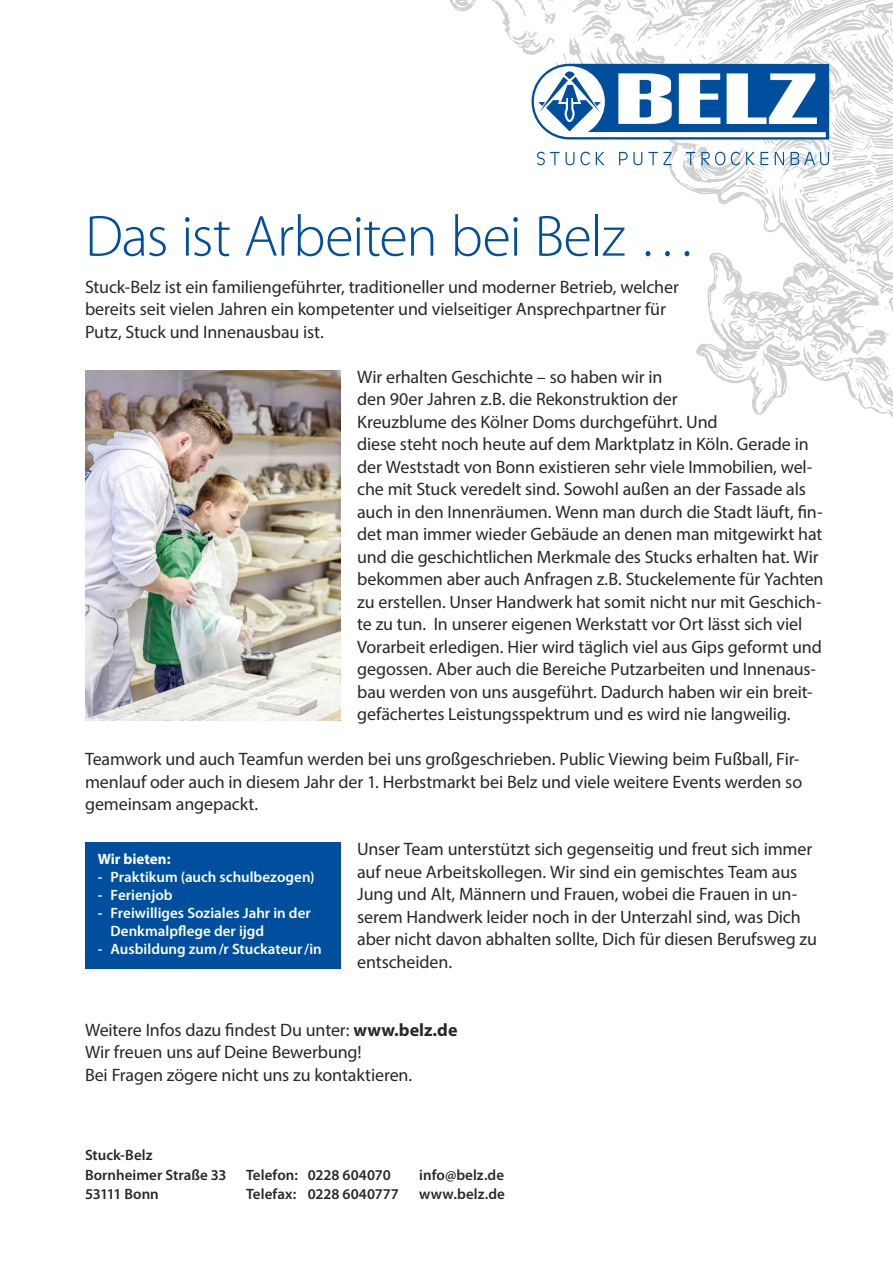
<style>
.page{position:relative;width:893px;height:1263px;background:#fff}
.page>*{position:absolute;margin:0;border:0;box-sizing:border-box;transform-origin:0 0}
.t1{font:300 58.5px "Myriad Pro";letter-spacing:-.02em;color:#004f9f}
.t2{font:18px/22.5px "Myriad Pro";letter-spacing:-.005em;color:#282827}
.t3{font:600 15px/18px "Myriad Pro";color:#fff}
.t4{font:600 15px/19.5px "Myriad Pro";color:#282827}
.t5{font:700 15px "Myriad Pro";color:#fff}
.s1{font-weight:700}
</style>
<div class="page">
<svg style="left:449px;top:0;width:444px;height:418px"></svg>
<svg style="left:481px;top:29px;width:205px;height:222px"></svg>
<svg style="left:531px;top:64px;width:298px;height:76px"></svg>
<svg style="left:537px;top:152px;width:23px;height:13px"></svg>
<svg style="left:566px;top:152px;width:8px;height:13px"></svg>
<svg style="left:580px;top:152px;width:10px;height:13px"></svg>
<svg style="left:596px;top:152px;width:8px;height:13px"></svg>
<svg style="left:619px;top:152px;width:23px;height:13px"></svg>
<svg style="left:648px;top:152px;width:23px;height:13px"></svg>
<svg style="left:686px;top:152px;width:9px;height:13px"></svg>
<svg style="left:701px;top:152px;width:24px;height:13px"></svg>
<svg style="left:731px;top:152px;width:9px;height:13px"></svg>
<svg style="left:746px;top:152px;width:22px;height:13px"></svg>
<svg style="left:775px;top:152px;width:9px;height:13px"></svg>
<svg style="left:790px;top:152px;width:39px;height:13px"></svg>
<img style="left:85px;top:371px;width:255px;height:350px">
<div style="left:85px;top:842px;width:255px;height:126px;background:#004f9f"></div>
<h1 class="t1" style="left:85px;top:201px;width:613px">Das ist Arbeiten bei Belz …</h1>
<p class="t2" style="left:85px;top:275px;width:595px">Stuck-Belz ist ein familiengeführter, traditioneller und moderner Betrieb, welcher bereits seit vielen Jahren ein kompetenter und vielseitiger Ansprechpartner für<br>Putz, Stuck und Innenausbau ist.</p>
<p class="t2" style="left:357px;top:365px;width:468px">Wir erhalten Geschichte – so haben wir in<br>den 90er Jahren z.B. die Rekonstruktion der<br>Kreuzblume des Kölner Doms durchgeführt. Und<br>diese steht noch heute auf dem Marktplatz in Köln. Gerade in der Weststadt von Bonn existieren sehr viele Immobilien, wel&shy;che mit Stuck veredelt sind. Sowohl außen an der Fassade als auch in den Innenräumen. Wenn man durch die Stadt läuft, fin&shy;det man immer wieder Gebäude an denen man mitgewirkt hat und die geschichtlichen Merkmale des Stucks erhalten hat. Wir bekommen aber auch Anfragen z.B. Stuckelemente für Yachten zu erstellen. Unser Handwerk hat somit nicht nur mit Geschich&shy;te zu tun. In unserer eigenen Werkstatt vor Ort lässt sich viel Vorarbeit erledigen. Hier wird täglich viel aus Gips geformt und gegossen. Aber auch die Bereiche Putzarbeiten und Innenaus&shy;bau werden von uns ausgeführt. Dadurch haben wir ein breit&shy;gefächertes Leistungsspektrum und es wird nie langweilig.</p>
<p class="t2" style="left:85px;top:748px;width:719px">Teamwork und auch Teamfun werden bei uns großgeschrieben. Public Viewing beim Fußball, Fir&shy;menlauf oder auch in diesem Jahr der 1. Herbstmarkt bei Belz und viele weitere Events werden so gemeinsam angepackt.</p>
<p class="t2" style="left:357px;top:838px;width:461px">Unser Team unterstützt sich gegenseitig und freut sich immer auf neue Arbeitskollegen. Wir sind ein gemischtes Team aus Jung und Alt, Männern und Frauen, wobei die Frauen in un&shy;serem Handwerk leider noch in der Unterzahl sind, was Dich aber nicht davon abhalten sollte, Dich für diesen Berufsweg zu entscheiden.</p>
<p class="t5" style="left:98px;top:849px;width:74px">Wir bieten:</p>
<p class="t3" style="left:98px;top:867px;width:218px">- Praktikum (auch schulbezogen)</p>
<p class="t3" style="left:98px;top:885px;width:76px">- Ferienjob</p>
<p class="t3" style="left:111px;top:903px;width:202px;text-indent:-13px">- Freiwilliges Soziales Jahr in der<br>Denkmalpflege der ijgd</p>
<p class="t3" style="left:98px;top:939px;width:226px">- Ausbildung zum/r Stuckateur/in</p>
<p class="t2" style="left:85px;top:1018px;width:374px">Weitere Infos dazu findest Du unter: <span class="s1">www.belz.de<br></span>Wir freuen uns auf Deine Bewerbung!<br>Bei Fragen zögere nicht uns zu kontaktieren.</p>
<p class="t4" style="left:85px;top:1145px;width:143px">Stuck-Belz<br>Bornheimer Straße 33<br>53111 Bonn</p>
<p class="t4" style="left:246px;top:1164px;width:154px">Telefon: 0228 604070<br>Telefax: 0228 6040777</p>
<p class="t4" style="left:419px;top:1164px;width:87px">info@belz.de www.belz.de</p>
</div>
